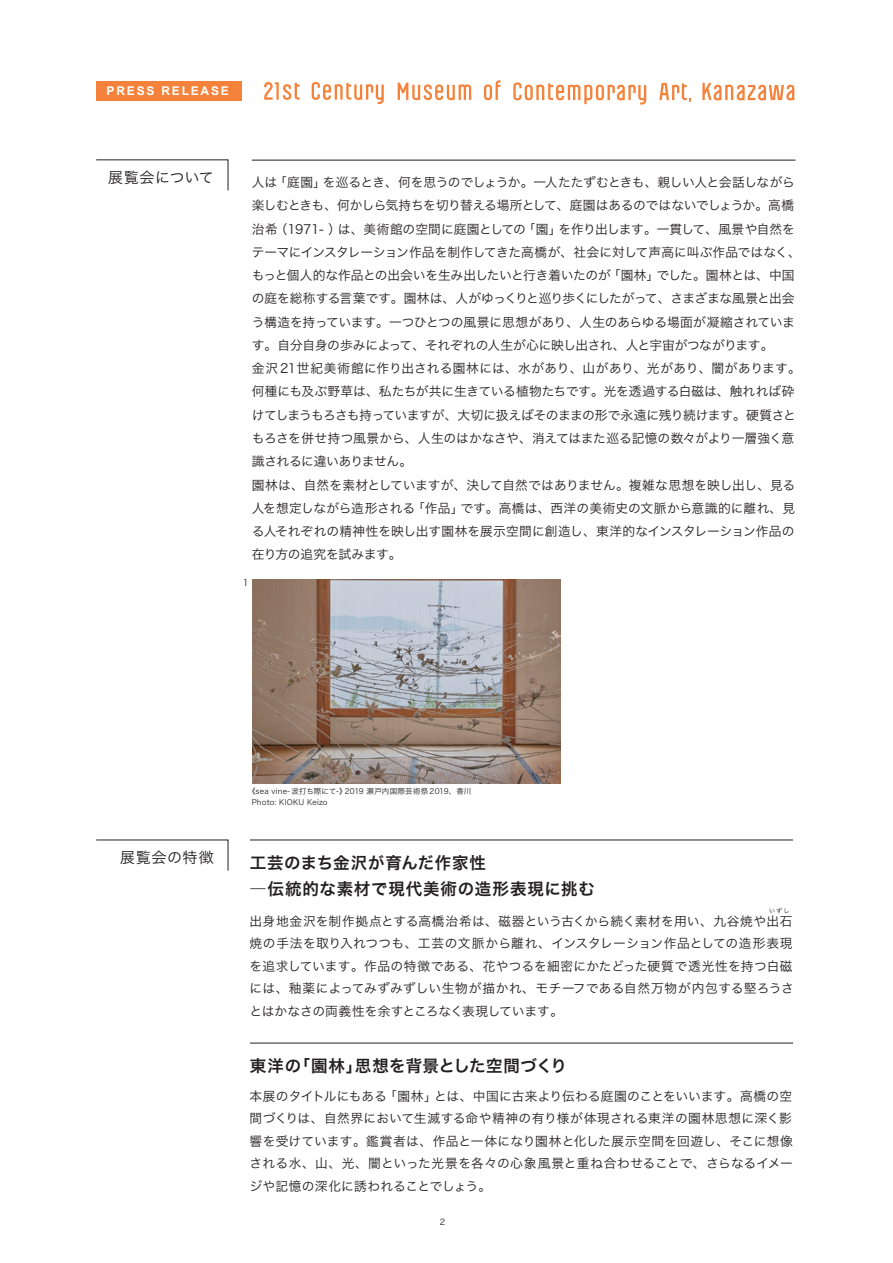
<style>
.page{position:relative;width:893px;height:1263px;background:#fff}
.page>*{position:absolute;margin:0;border:0;box-sizing:border-box;transform-origin:0 0}
.t1{font:16.5px/25.5px "Hira Kaku Pro W6";letter-spacing:.04em;color:#231f20}
.t2{font:16.5px "Hira Kaku Pro W6";letter-spacing:.015em;color:#231f20}
.t3{font:15px "Hira Kaku Pro W3";letter-spacing:.01em;color:#231f20}
.t4{font:15px "Hira Kaku Pro W3";letter-spacing:.04em;color:#231f20}
.t5{font:12.75px/23.2px "Hira Kaku Pro W3";letter-spacing:-.015em;color:#231f20;text-align:justify}
.t6{font:700 12px "Arial";letter-spacing:.15em;color:#fff}
.t7{font:9px "Hira Kaku Pro W3";color:#231f20}
.t8{font:8.25px "Hira Kaku Pro W3";color:#231f20}
.t9{font:7.5px/10.5px "Hira Kaku Pro W3";letter-spacing:.03em;color:#231f20}
.t10{font:6px "Hira Kaku Pro W3";color:#231f20}
</style>
<div class="page">
<hr style="left:252px;top:160px;width:543px;height:1px;background:#231f20">
<svg style="left:96px;top:159px;width:132px;height:32px"></svg>
<svg style="left:312px;top:82px;width:72px;height:22px"></svg>
<svg style="left:264px;top:82px;width:36px;height:18px"></svg>
<svg style="left:484px;top:80px;width:16px;height:20px"></svg>
<svg style="left:398px;top:83px;width:73px;height:17px"></svg>
<svg style="left:659px;top:83px;width:32px;height:19px"></svg>
<svg style="left:513px;top:82px;width:133px;height:23px"></svg>
<svg style="left:702px;top:83px;width:92px;height:17px"></svg>
<div style="left:96px;top:81px;width:146px;height:19px;background:#f4823b"></div>
<hr style="left:250px;top:840px;width:543px;height:1px;background:#231f20">
<hr style="left:250px;top:1043px;width:543px;height:1px;background:#231f20">
<svg style="left:96px;top:839px;width:132px;height:32px"></svg>
<img style="left:253px;top:579px;width:307px;height:205px">
<p class="t6" style="left:107px;top:83px;width:124px">PRESS RELEASE</p>
<p class="t3" style="left:108px;top:164px;width:107px">展覧会について</p>
<p class="t5" style="left:252px;top:170px;width:550px;text-align:left">人は「庭園」を巡るとき、何を思うのでしょうか。一人たたずむときも、親しい人と会話しながら楽しむときも、何かしら気持ちを切り替える場所として、庭園はあるのではないでしょうか。高橋治希（1971- ）は、美術館の空間に庭園としての「園」を作り出します。一貫して、風景や自然をテーマにインスタレーション作品を制作してきた高橋が、社会に対して声高に叫ぶ作品ではなく、もっと個人的な作品との出会いを生み出したいと行き着いたのが「園林」でした。園林とは、中国の庭を総称する言葉です。園林は、人がゆっくりと巡り歩くにしたがって、さまざまな風景と出会う構造を持っています。一つひとつの風景に思想があり、人生のあらゆる場面が凝縮されています。自分自身の歩みによって、それぞれの人生が心に映し出され、人と宇宙がつながります。<br>金沢21世紀美術館に作り出される園林には、水があり、山があり、光があり、闇があります。何種にも及ぶ野草は、私たちが共に生きている植物たちです。光を透過する白磁は、触れれば砕けてしまうもろさも持っていますが、大切に扱えばそのままの形で永遠に残り続けます。硬質さともろさを併せ持つ風景から、人生のはかなさや、消えてはまた巡る記憶の数々がより一層強く意識されるに違いありません。<br>園林は、自然を素材としていますが、決して自然ではありません。複雑な思想を映し出し、見る人を想定しながら造形される「作品」です。高橋は、西洋の美術史の文脈から意識的に離れ、見る人それぞれの精神性を映し出す園林を展示空間に創造し、東洋的なインスタレーション作品の在り方の追究を試みます。</p>
<p class="t7" style="left:243px;top:574px;width:7px">1</p>
<p class="t4" style="left:120px;top:844px;width:95px">展覧会の特徴</p>
<p class="t9" style="left:252px;top:785px;width:221px;text-indent:-4px">《sea vine-波打ち際にて-》2019 瀬戸内国際芸術祭2019、香川<br>Photo: KIOKU Keizo</p>
<p class="t1" style="left:250px;top:849px;width:346px">工芸のまち金沢が育んだ作家性<br>―伝統的な素材で現代美術の造形表現に挑む</p>
<p class="t10" style="left:769px;top:905px;width:22px">いずし</p>
<p class="t5" style="left:250px;top:909px;width:546px;line-height:22.5px">出身地金沢を制作拠点とする高橋治希は、磁器という古くから続く素材を用い、九谷焼や出石焼の手法を取り入れつつも、工芸の文脈から離れ、インスタレーション作品としての造形表現を追求しています。作品の特徴である、花やつるを細密にかたどった硬質で透光性を持つ白磁には、釉薬によってみずみずしい生物が描かれ、モチーフである自然万物が内包する堅ろうさとはかなさの両義性を余すところなく表現しています。</p>
<p class="t2" style="left:250px;top:1051px;width:318px">東洋の「園林」思想を背景とした空間づくり</p>
<p class="t5" style="left:250px;top:1084px;width:545px;line-height:22.5px">本展のタイトルにもある「園林」とは、中国に古来より伝わる庭園のことをいいます。高橋の空間づくりは、自然界において生滅する命や精神の有り様が体現される東洋の園林思想に深く影響を受けています。鑑賞者は、作品と一体になり園林と化した展示空間を回遊し、そこに想像される水、山、光、闇といった光景を各々の心象風景と重ね合わせることで、さらなるイメージや記憶の深化に誘われることでしょう。</p>
<p class="t8" style="left:440px;top:1214px;width:7px">2</p>
</div>
